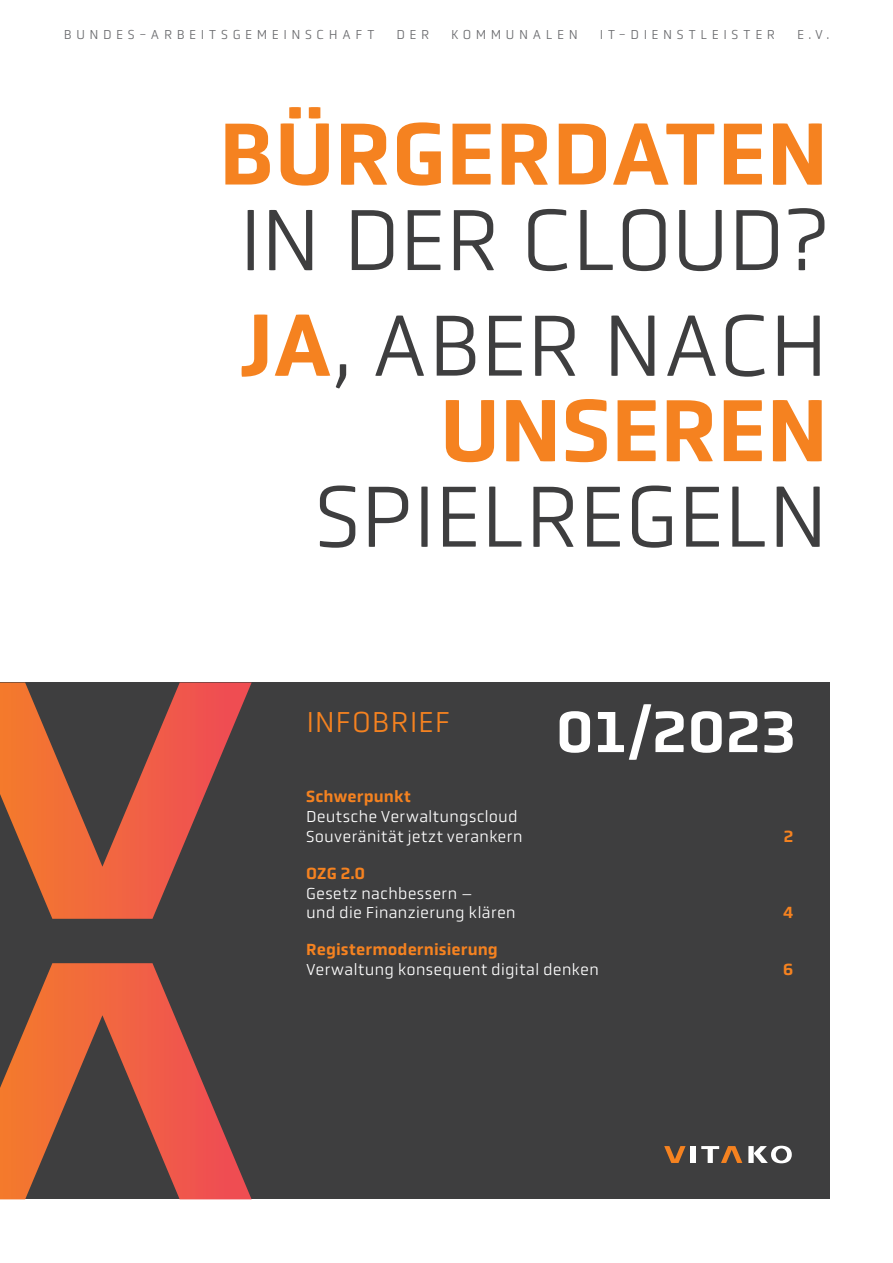
<style>
.page{position:relative;width:893px;height:1263px;background:#fff}
.page>*{position:absolute;margin:0;border:0;box-sizing:border-box;transform-origin:0 0}
.t1{font:300 90px/105.6px "Obvia";letter-spacing:-.005em;color:#3e3e3f}
.t2{font:500 90px "Obvia";letter-spacing:-.005em;color:#f58220}
.t3{font:500 59.25px "Obvia";letter-spacing:.005em;color:#fff}
.t4{font:300 30px "Obvia";letter-spacing:.03em;color:#f58220}
.t5{font:300 16.5px/19.8px "Obvia";letter-spacing:.005em;color:#fff}
.t6{font:500 16.5px "Obvia";letter-spacing:.005em;color:#f58220}
.t7{font:300 13.5px "Obvia";letter-spacing:.34em;color:#6c6d70}
.s1{font-weight:500;color:#f58220}
</style>
<div class="page">
<div style="left:0;top:682px;width:829px;height:517px;background:#3e3e3f"></div>
<svg style="left:664px;top:1146px;width:22px;height:17px"></svg>
<div style="left:691px;top:1146px;width:5px;height:17px;background:#fff"></div>
<svg style="left:701px;top:1146px;width:41px;height:17px"></svg>
<svg style="left:748px;top:1146px;width:44px;height:17px"></svg>
<svg style="left:0;top:682px;width:252px;height:517px"></svg>
<p class="t7" style="left:64px;top:27px;width:312px">BUNDES-ARBEITSGEMEINSCHAFT</p>
<p class="t7" style="left:396px;top:27px;width:34px">DER</p>
<p class="t7" style="left:451px;top:27px;width:128px">KOMMUNALEN</p>
<p class="t7" style="left:600px;top:27px;width:177px">IT-DIENSTLEISTER</p>
<p class="t7" style="left:797px;top:27px;width:34px">E.V.</p>
<h1 class="t2" style="left:219px;top:100px;width:611px">BÜRGERDATEN</h1>
<h1 class="t1" style="left:239px;top:187px;width:591px">IN DER CLOUD?<br><span class="s1">JA</span>, ABER NACH</h1>
<h1 class="t2" style="left:440px;top:377px;width:390px">UNSEREN</h1>
<h1 class="t1" style="left:315px;top:464px;width:515px">SPIELREGELN</h1>
<h3 class="t4" style="left:306px;top:705px;width:145px">INFOBRIEF</h3>
<p class="t6" style="left:306px;top:787px;width:106px">Schwerpunkt</p>
<p class="t5" style="left:306px;top:807px;width:218px">Deutsche Verwaltungscloud<br>Souveränität jetzt verankern</p>
<p class="t6" style="left:306px;top:863px;width:61px">OZG 2.0</p>
<p class="t5" style="left:306px;top:883px;width:211px">Gesetz nachbessern –<br>und die Finanzierung klären</p>
<h2 class="t3" style="left:555px;top:697px;width:242px">01/2023</h2>
<p class="t6" style="left:784px;top:826px;width:11px">2</p>
<p class="t6" style="left:783px;top:903px;width:12px">4</p>
<p class="t6" style="left:306px;top:940px;width:193px">Registermodernisierung</p>
<p class="t5" style="left:306px;top:960px;width:294px">Verwaltung konsequent digital denken</p>
<p class="t6" style="left:783px;top:959px;width:12px">6</p>
</div>
